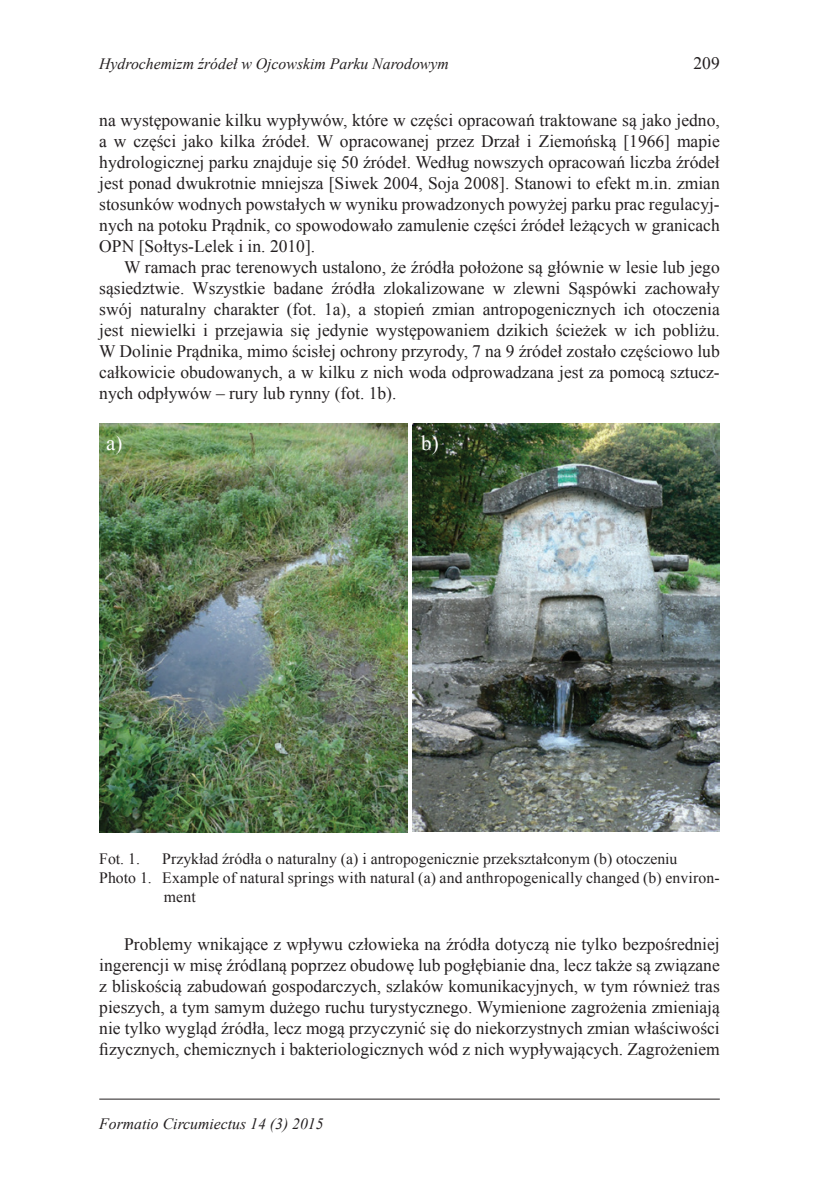
<style>
.page{position:relative;width:834px;height:1181px;background:#fff}
.page>*{position:absolute;margin:0;border:0;box-sizing:border-box;transform-origin:0 0}
.t1{font:21px "Times New Roman";color:#fff}
.t2{font:17.5px/21px "Times New Roman";color:#231f20;text-align:justify}
.t3{font:15.75px "Times New Roman";color:#231f20}
.t4{font:italic 15.75px "Times New Roman";color:#231f20}
</style>
<div class="page">
<hr style="left:99px;top:1098px;width:620px;height:1px;background:#231f20">
<img style="left:99px;top:424px;width:308px;height:409px">
<img style="left:412px;top:424px;width:307px;height:407px">
<p class="t4" style="left:99px;top:53px;width:351px">Hydrochemizm źródeł w Ojcowskim Parku Narodowym</p>
<p class="t2" style="left:693px;top:53px;width:28px">209</p>
<p class="t2" style="left:99px;top:110px;width:622px">na występowanie kilku wypływów, które w części opracowań traktowane są jako jedno, a w części jako kilka źródeł. W opracowanej przez Drzał i Ziemońską [1966] mapie hydrologicznej parku znajduje się 50 źródeł. Według nowszych opracowań liczba źródeł jest ponad dwukrotnie mniejsza [Siwek 2004, Soja 2008]. Stanowi to efekt m.in. zmian stosunków wodnych powstałych w wyniku prowadzonych powyżej parku prac regulacyj&shy;nych na potoku Prądnik, co spowodowało zamulenie części źródeł leżących w granicach OPN [Sołtys-Lelek i in. 2010].</p>
<p class="t2" style="left:99px;top:257px;width:622px;text-indent:25px">W ramach prac terenowych ustalono, że źródła położone są głównie w lesie lub jego sąsiedztwie. Wszystkie badane źródła zlokalizowane w zlewni Sąspówki zachowały swój naturalny charakter (fot. 1a), a stopień zmian antropogenicznych ich otoczenia jest niewielki i przejawia się jedynie występowaniem dzikich ścieżek w ich pobliżu.<br>W Dolinie Prądnika, mimo ścisłej ochrony przyrody, 7 na 9 źródeł zostało częściowo lub całkowicie obudowanych, a w kilku z nich woda odprowadzana jest za pomocą sztucz&shy;nych odpływów – rury lub rynny (fot. 1b).</p>
<p class="t1" style="left:106px;top:429px;width:18px">a)</p>
<p class="t1" style="left:421px;top:429px;width:19px">b)</p>
<p class="t3" style="left:99px;top:848px;width:42px">Fot. 1.</p>
<p class="t3" style="left:162px;top:848px;width:516px">Przykład źródła o naturalny (a) i antropogenicznie przekształconym (b) otoczeniu</p>
<p class="t3" style="left:99px;top:867px;width:622px">Photo 1. Example of natural springs with natural (a) and anthropogenically changed (b) environ-</p>
<p class="t3" style="left:164px;top:886px;width:33px">ment</p>
<p class="t2" style="left:99px;top:933px;width:622px;text-indent:25px">Problemy wnikające z wpływu człowieka na źródła dotyczą nie tylko bezpośredniej ingerencji w misę źródlaną poprzez obudowę lub pogłębianie dna, lecz także są związane z bliskością zabudowań gospodarczych, szlaków komunikacyjnych, w tym również tras pieszych, a tym samym dużego ruchu turystycznego. Wymienione zagrożenia zmieniają nie tylko wygląd źródła, lecz mogą przyczynić się do niekorzystnych zmian właściwości fizycznych, chemicznych i bakteriologicznych wód z nich wypływających. Zagrożeniem</p>
<p class="t4" style="left:99px;top:1112px;width:226px">Formatio Circumiectus 14 (3) 2015</p>
</div>
